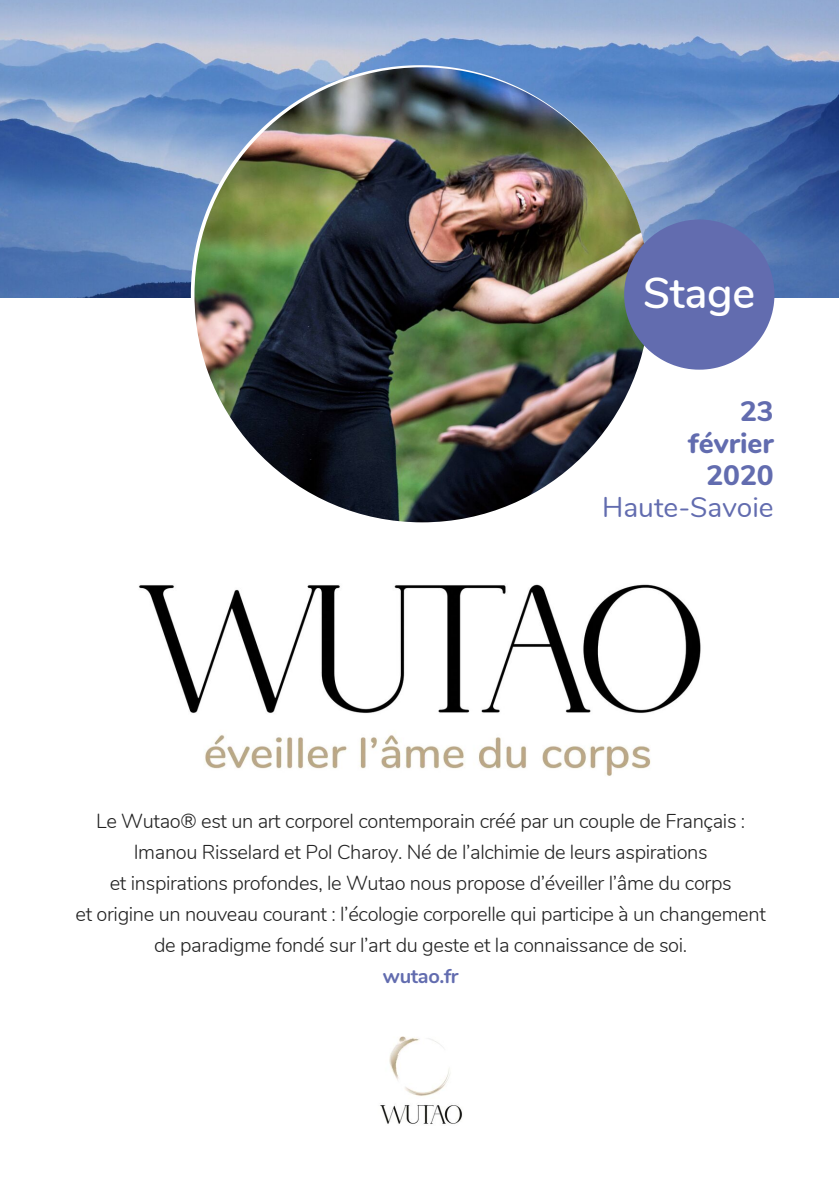
<style>
.page{position:relative;width:839px;height:1191px;background:#fff}
.page>*{position:absolute;margin:0;border:0;box-sizing:border-box;transform-origin:0 0}
.t1{font:600 43px "Nunito";letter-spacing:-.01em;color:#fff}
.t2{font:800 28px/32px "Nunito";color:#626caf;text-align:right}
.t3{font:28px "Nunito";color:#626caf}
.t4{font:300 20px/31px "Nunito";letter-spacing:-.02em;color:#222;text-align:center}
.t5{font:700 20px "Nunito";letter-spacing:-.02em;color:#626caf}
</style>
<div class="page">
<img style="left:0;top:0;width:838px;height:297px">
<svg style="left:191px;top:65px;width:458px;height:458px"></svg>
<img style="left:194px;top:67px;width:455px;height:455px;border-radius:50%">
<svg style="left:624px;top:220px;width:150px;height:150px;background:#6d77ad"></svg>
<img style="left:138px;top:584px;width:563px;height:192px">
<img style="left:380px;top:1036px;width:83px;height:88px">
<h1 class="t1" style="left:643px;top:264px;width:113px">Stage</h1>
<h2 class="t2" style="left:688px;top:396px;width:87px">23 février<br>2020</h2>
<h2 class="t3" style="left:602px;top:488px;width:173px">Haute-Savoie</h2>
<p class="t4" style="left:76px;top:806px;width:691px">Le Wutao® est un art corporel contemporain créé par un couple de Français :<br>Imanou Risselard et Pol Charoy. Né de l’alchimie de leurs aspirations<br>et inspirations profondes, le Wutao nous propose d’éveiller l’âme du corps<br>et origine un nouveau courant : l’écologie corporelle qui participe à un changement de paradigme fondé sur l’art du geste et la connaissance de soi.</p>
<p class="t5" style="left:383px;top:963px;width:77px">wutao.fr</p>
</div>
